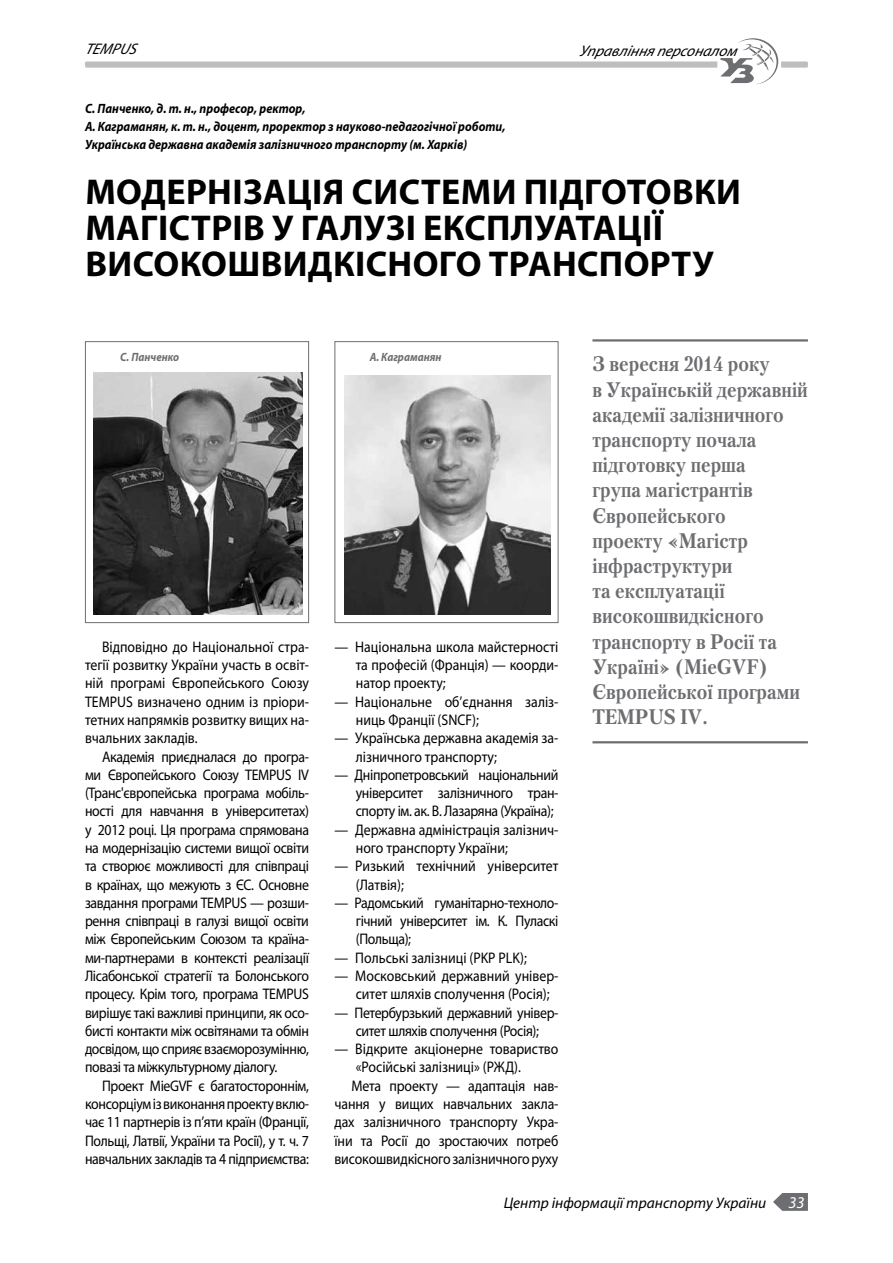
<style>
.page{position:relative;width:893px;height:1263px;background:#fff}
.page>*{position:absolute;margin:0;border:0;box-sizing:border-box;transform-origin:0 0}
.t1{font:700 36px/36px "Myriad Pro";letter-spacing:.01em;color:#000}
.t2{font:700 21px/25.2px "Petersburg C";color:#6d6e71;scale:.9 1}
.t3{font:italic 16.5px "Myriad Pro";color:#fff}
.t4{font:15.3px/18.3px "Myriad Pro";letter-spacing:-.01em;color:#000;text-align:justify;scale:.9 1}
.t5{font:italic 15.3px "Myriad Pro";color:#000}
.t6{font:italic 700 13.5px/18px "Myriad Pro";color:#000;scale:.9 1}
.t7{font:italic 700 12px "Myriad Pro";color:#6d6e71;scale:.9 1}
</style>
<div class="page">
<hr style="left:592px;top:339px;width:216px;height:3px;background:#6d6e71">
<hr style="left:592px;top:741px;width:216px;height:2px;background:#6d6e71">
<div style="left:334px;top:341px;width:224px;height:282px;border:1px solid #6d6e71"></div>
<img style="left:345px;top:375px;width:206px;height:239px">
<div style="left:85px;top:341px;width:224px;height:282px;border:1px solid #6d6e71"></div>
<img style="left:94px;top:373px;width:208px;height:241px">
<div style="left:85px;top:61px;width:723px;height:7px;background:#bcbec0;border-radius:2px"></div>
<div style="left:717px;top:60px;width:64px;height:9px;background:#fff;border-radius:2px"></div>
<svg style="left:720px;top:38px;width:58px;height:46px"></svg>
<svg style="left:773px;top:1193px;width:35px;height:18px"></svg>
<p class="t5" style="left:85px;top:39px;width:57px">TEMPUS</p>
<p class="t5" style="left:579px;top:41px;width:164px">Управлінняперсоналом</p>
<p class="t6" style="left:85px;top:99px;width:469px">С. Панченко, д. т. н., професор, ректор,<br>А. Каграманян, к. т. н., доцент, проректор з науково-педагогічної роботи,<br>Українська державна академія залізничного транспорту (м. Харків)</p>
<h1 class="t1" style="left:85px;top:173px;width:657px">Модернізація системи підготовки магістрів у галузі експлуатації високошвидкісного транспорту</h1>
<p class="t7" style="left:120px;top:349px;width:67px">С. Панченко</p>
<p class="t7" style="left:370px;top:349px;width:81px">А. Каграманян</p>
<p class="t4" style="left:85px;top:637px;width:250px;text-indent:17px">Відповідно до Національної стра&shy;тегії розвитку України участь в освіт&shy;ній програмі Європейського Союзу TEMPUS визначено одним із пріори&shy;тетних напрямків розвитку вищих на&shy;вчальних закладів.</p>
<p class="t4" style="left:85px;top:747px;width:250px;text-indent:17px">Академія приєдналася до програ&shy;ми Європейського Союзу TEMPUS IV (Транс'європейська програма мобіль&shy;ності для навчання в університетах) у 2012 році. Ця програма спрямована на модернізацію системи вищої освіти та створює можливості для співпраці в країнах, що межують з ЄС. Основне завдання програми TEMPUS — розши&shy;рення співпраці в галузі вищої освіти між Європейським Союзом та країна&shy;ми-партнерами в контексті реалізації Лісабонської стратегії та Болонського процесу. Крім того, програма TEMPUS вирішує такі важливі принципи, як осо&shy;бисті контакти між освітянами та обмін досвідом, що сприяє взаєморозумінню, повазі та міжкультурному діалогу.</p>
<p class="t4" style="left:85px;top:1076px;width:250px;text-indent:17px">Проект MieGVF є багатостороннім, консорціум із виконання проекту вклю&shy;чає 11 партнерів із п’яти країн (Франції, Польщі, Латвії, України та Росії), у т. ч. 7 навчальних закладів та 4 підприємства:</p>
<p class="t4" style="left:356px;top:637px;width:227px;text-indent:-21px">— Національна школа майстерності та професій (Франція) — коорди&shy;натор проекту;</p>
<p class="t4" style="left:356px;top:692px;width:227px;text-indent:-21px">— Національне об’єднання заліз&shy;ниць Франції (SNCF);</p>
<p class="t4" style="left:356px;top:729px;width:227px;text-indent:-21px">— Українська державна академія за&shy;лізничного транспорту;</p>
<p class="t4" style="left:356px;top:765px;width:227px;text-indent:-21px">— Дніпропетровський національний університет залізничного тран&shy;спорту ім. ак. В. Лазаряна (Україна);</p>
<p class="t4" style="left:356px;top:820px;width:227px;text-indent:-21px">— Державна адміністрація залізнич&shy;ного транспорту України;</p>
<p class="t4" style="left:356px;top:857px;width:227px;text-indent:-21px">— Ризький технічний університет (Латвія);</p>
<p class="t4" style="left:356px;top:893px;width:227px;text-indent:-21px">— Радомський гуманітарно-техноло&shy;гічний університет ім. К. Пуласкі (Польща);</p>
<p class="t4" style="left:334px;top:948px;width:215px">— Польські залізниці (PKP PLK);</p>
<p class="t4" style="left:356px;top:966px;width:227px;text-indent:-21px">— Московський державний універ&shy;ситет шляхів сполучення (Росія);</p>
<p class="t4" style="left:334px;top:1003px;width:250px;text-align:center">— Петербурзький державний універ&shy;ситет шляхів сполучення (Росія);</p>
<p class="t4" style="left:334px;top:1040px;width:250px">— Відкрите акціонерне товариство</p>
<p class="t4" style="left:356px;top:1058px;width:185px">«Російські залізниці» (РЖД).</p>
<p class="t4" style="left:351px;top:1076px;width:231px">Мета проекту — адаптація нав-</p>
<p class="t4" style="left:334px;top:1094px;width:250px">чання у вищих навчальних закла-</p>
<p class="t4" style="left:334px;top:1113px;width:250px">дах залізничного транспорту Укра-</p>
<p class="t4" style="left:334px;top:1131px;width:250px">їни та Росії до зростаючих потреб</p>
<p class="t4" style="left:334px;top:1149px;width:250px">високошвидкісного залізничного руху</p>
<p class="t2" style="left:592px;top:351px;width:241px">З вересня 2014 року<br>в Українській державній академії залізничного транспорту почала підготовку перша<br>група магістрантів<br>Європейського<br>проекту «Магістр інфраструктури<br>та експлуатації високошвидкісного транспорту в Росії та<br>Україні» (MieGVF)<br>Європейської програми<br>TEMPUS IV.</p>
<p class="t5" style="left:504px;top:1193px;width:264px">Центр інформації транспорту України</p>
<p class="t3" style="left:788px;top:1192px;width:18px">33</p>
</div>
